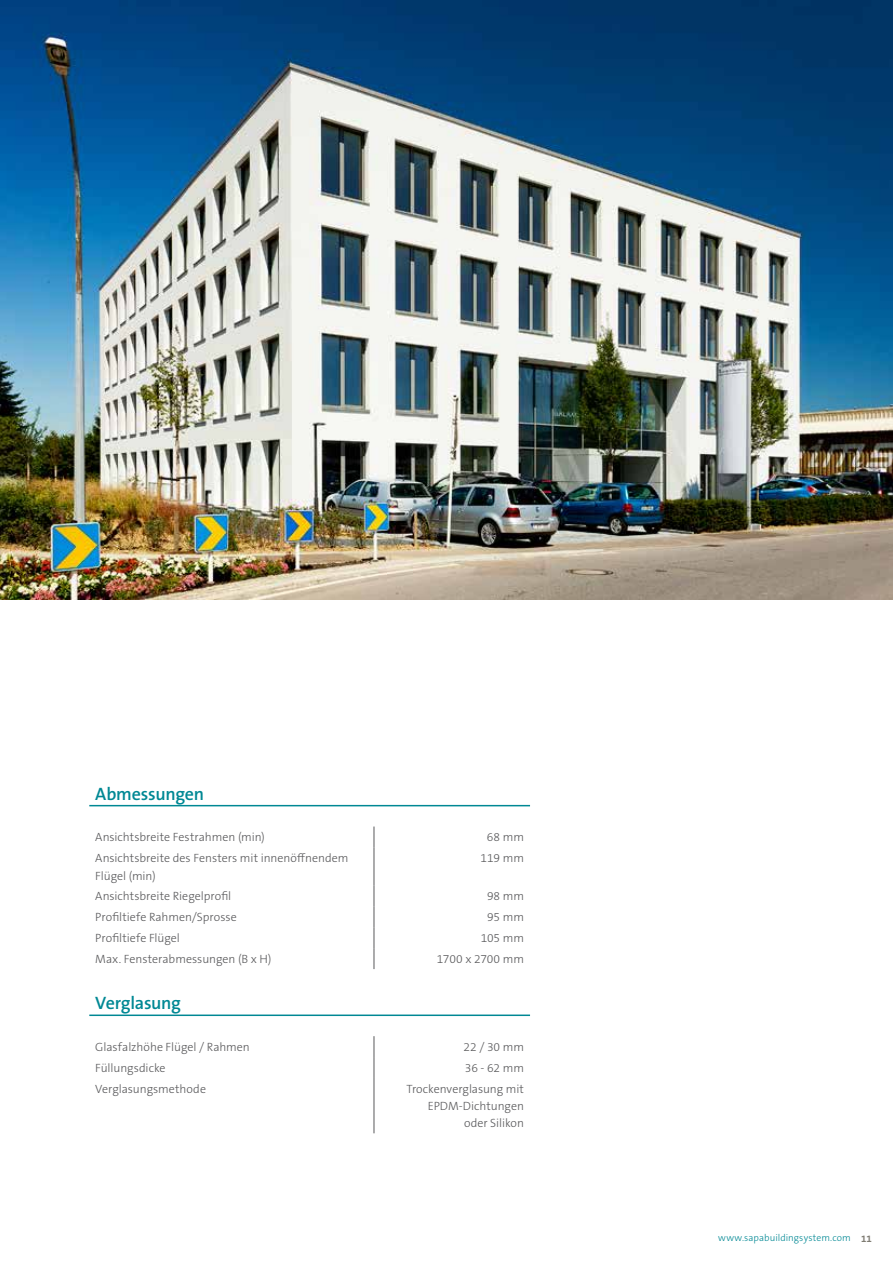
<style>
.page{position:relative;width:893px;height:1263px;background:#fff}
.page>*{position:absolute;margin:0;border:0;box-sizing:border-box;transform-origin:0 0}
.t1{font:600 18px "The Sans B W6";letter-spacing:-.015em;color:#008894}
.t2{font:300 12px/17.2px "The Sans B W3";color:#58585a}
.t3{font:300 12px "The Sans B W3";letter-spacing:-.02em;color:#58585a}
.t4{font:300 9.75px "The Sans B W3";letter-spacing:.01em;color:#008894}
.s1{font-family:"The Sans B W7";font-weight:700;color:#7e7b72}
</style>
<div class="page">
<hr style="left:89px;top:805px;width:285px;height:1px;background:#008894">
<hr style="left:374px;top:805px;width:156px;height:1px;background:#008894">
<hr style="left:89px;top:1014px;width:285px;height:2px;background:#008894">
<hr style="left:374px;top:1014px;width:156px;height:2px;background:#008894">
<svg style="left:374px;top:826px;width:1px;height:21px"></svg>
<hr style="left:374px;top:847px;width:1px;height:38px;background:#58585a">
<svg style="left:374px;top:885px;width:1px;height:84px"></svg>
<svg style="left:374px;top:1036px;width:1px;height:42px"></svg>
<hr style="left:374px;top:1078px;width:1px;height:55px;background:#58585a">
<img style="left:0;top:0;width:893px;height:600px">
<h1 class="t1" style="left:95px;top:782px;width:110px">Abmessungen</h1>
<p class="t2" style="left:95px;top:829px;width:171px">Ansichtsbreite Festrahmen (min)</p>
<p class="t2" style="left:487px;top:829px;width:39px">68 mm</p>
<p class="t2" style="left:95px;top:850px;width:255px">Ansichtsbreite des Fensters mit innenöffnendem<br>Flügel (min)</p>
<p class="t2" style="left:481px;top:850px;width:45px">119 mm</p>
<p class="t2" style="left:95px;top:888px;width:138px">Ansichtsbreite Riegelprofil</p>
<p class="t2" style="left:487px;top:888px;width:38px">98 mm</p>
<p class="t2" style="left:95px;top:909px;width:143px">Profiltiefe Rahmen/Sprosse</p>
<p class="t2" style="left:487px;top:909px;width:38px">95 mm</p>
<p class="t2" style="left:95px;top:929px;width:86px">Profiltiefe Flügel</p>
<p class="t2" style="left:481px;top:929px;width:45px">105 mm</p>
<p class="t2" style="left:95px;top:950px;width:178px">Max. Fensterabmessungen (B x H)</p>
<p class="t3" style="left:437px;top:951px;width:89px">1700 x 2700 mm</p>
<h1 class="t1" style="left:95px;top:992px;width:87px">Verglasung</h1>
<p class="t2" style="left:95px;top:1038px;width:156px">Glasfalzhöhe Flügel / Rahmen</p>
<p class="t2" style="left:464px;top:1038px;width:62px">22 / 30 mm</p>
<p class="t2" style="left:95px;top:1059px;width:72px">Füllungsdicke</p>
<p class="t2" style="left:465px;top:1059px;width:61px">36 - 62 mm</p>
<p class="t2" style="left:95px;top:1080px;width:112px">Verglasungsmethode</p>
<p class="t2" style="left:407px;top:1080px;width:119px;text-align:right">Trockenverglasung mit<br>EPDM-Dichtungen oder Silikon</p>
<p class="t4" style="left:718px;top:1232px;width:155px">www.sapabuildingsystem.com <span class="s1">11</span></p>
</div>
